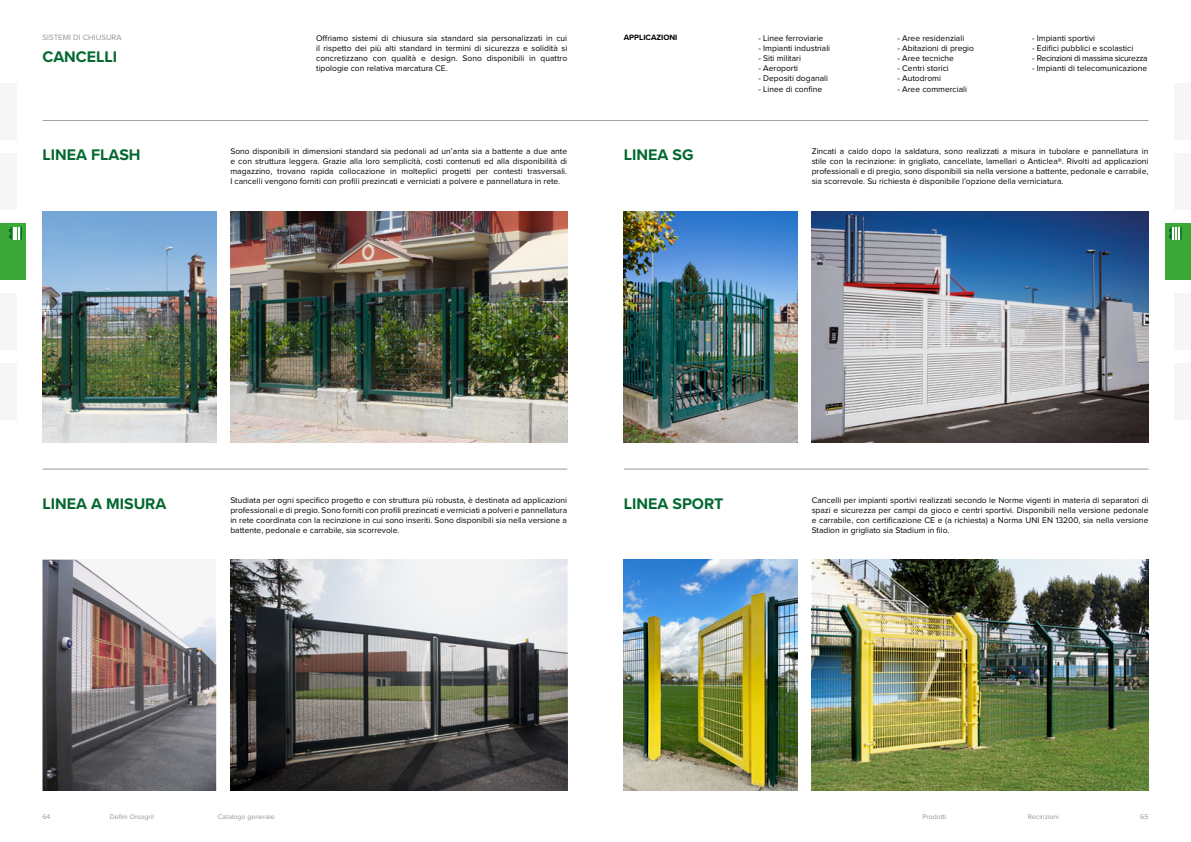
<style>
.page{position:relative;width:1191px;height:842px;background:#fff}
.page>*{position:absolute;margin:0;border:0;box-sizing:border-box;transform-origin:0 0}
.t1{font:700 15.9px "Proxima Nova";color:#036930}
.t2{font:8.5px/10.2px "Proxima Nova";color:#000;text-align:justify}
.t3{font:8.5px "Proxima Nova";letter-spacing:-.03em;color:#000}
.t4{font:8px "Proxima Nova";color:#979696}
.t5{font:700 8px "Proxima Nova";color:#000}
.t6{font:7px "Proxima Nova";color:#979696}
</style>
<div class="page">
<div style="left:0;top:363px;width:17px;height:57px;background:#f6f6f6"></div>
<div style="left:1174px;top:363px;width:17px;height:57px;background:#f6f6f6"></div>
<div style="left:0;top:84px;width:17px;height:56px;background:#f6f6f6"></div>
<div style="left:0;top:153px;width:17px;height:57px;background:#f6f6f6"></div>
<div style="left:1174px;top:84px;width:17px;height:56px;background:#f6f6f6"></div>
<div style="left:1174px;top:153px;width:17px;height:57px;background:#f6f6f6"></div>
<div style="left:0;top:293px;width:17px;height:57px;background:#f6f6f6"></div>
<div style="left:1174px;top:293px;width:17px;height:57px;background:#f6f6f6"></div>
<div style="left:0;top:223px;width:26px;height:57px;background:#3ca838"></div>
<div style="left:1165px;top:223px;width:26px;height:57px;background:#3ca838"></div>
<svg style="left:1169px;top:227px;width:12px;height:12px"></svg>
<svg style="left:9px;top:227px;width:13px;height:12px"></svg>
<hr style="left:43px;top:469px;width:524px;height:1px;background:#979696">
<img style="left:230px;top:211px;width:337px;height:231px">
<img style="left:43px;top:211px;width:173px;height:231px">
<img style="left:43px;top:560px;width:173px;height:231px">
<img style="left:811px;top:212px;width:337px;height:230px">
<img style="left:624px;top:211px;width:173px;height:231px">
<img style="left:230px;top:560px;width:337px;height:231px">
<img style="left:811px;top:560px;width:337px;height:231px">
<img style="left:624px;top:560px;width:173px;height:231px">
<hr style="left:43px;top:120px;width:1105px;height:1px;background:#979696">
<hr style="left:624px;top:469px;width:524px;height:1px;background:#979696">
<p class="t4" style="left:43px;top:34px;width:81px">SISTEMI DI CHIUSURA</p>
<h1 class="t1" style="left:43px;top:45px;width:76px">CANCELLI</h1>
<p class="t2" style="left:316px;top:33px;width:252px">Offriamo sistemi di chiusura sia standard sia personalizzati in cui il rispetto dei più alti standard in termini di sicurezza e solidità si concretizzano con qualità e design. Sono disponibili in quattro tipologie con relativa marcatura CE.</p>
<p class="t5" style="left:624px;top:32px;width:55px">APPLICAZIONI</p>
<p class="t2" style="left:758px;top:33px;width:66px">- Linee ferroviarie</p>
<p class="t2" style="left:758px;top:43px;width:73px">- Impianti industriali</p>
<p class="t2" style="left:758px;top:53px;width:44px">- Siti militari</p>
<p class="t2" style="left:758px;top:64px;width:41px">- Aeroporti</p>
<p class="t2" style="left:758px;top:74px;width:71px">- Depositi doganali</p>
<p class="t2" style="left:758px;top:84px;width:65px">- Linee di confine</p>
<p class="t2" style="left:897px;top:33px;width:68px">- Aree residenziali</p>
<p class="t2" style="left:897px;top:43px;width:78px">- Abitazioni di pregio</p>
<p class="t2" style="left:897px;top:53px;width:58px">- Aree tecniche</p>
<p class="t2" style="left:897px;top:64px;width:53px">- Centri storici</p>
<p class="t2" style="left:897px;top:74px;width:45px">- Autodromi</p>
<p class="t2" style="left:897px;top:84px;width:71px">- Aree commerciali</p>
<p class="t2" style="left:1032px;top:33px;width:64px">- Impianti sportivi</p>
<p class="t2" style="left:1032px;top:43px;width:103px">- Edifici pubblici e scolastici</p>
<p class="t3" style="left:1032px;top:54px;width:117px">- Recinzioni di massima sicurezza</p>
<p class="t2" style="left:1032px;top:64px;width:116px">- Impianti di telecomunicazione</p>
<p class="t2" style="left:230px;top:146px;width:338px">Sono disponibili in dimensioni standard sia pedonali ad un’anta sia a battente a due ante e con struttura leggera. Grazie alla loro semplicità, costi contenuti ed alla disponibilità di magazzino, trovano rapida collocazione in molteplici progetti per contesti trasversali.<br>I cancelli vengono forniti con profili prezincati e verniciati a polvere e pannellatura in rete.</p>
<h1 class="t1" style="left:43px;top:143px;width:100px">LINEA FLASH</h1>
<h1 class="t1" style="left:624px;top:143px;width:71px">LINEA SG</h1>
<p class="t2" style="left:811px;top:146px;width:338px">Zincati a caldo dopo la saldatura, sono realizzati a misura in tubolare e pannellatura in stile con la recinzione: in grigliato, cancellate, lamellari o Anticlea®. Rivolti ad applicazioni professionali e di pregio, sono disponibili sia nella versione a battente, pedonale e carrabile, sia scorrevole. Su richiesta è disponibile l’opzione della verniciatura.</p>
<h1 class="t1" style="left:43px;top:491px;width:125px">LINEA A MISURA</h1>
<p class="t2" style="left:230px;top:495px;width:338px">Studiata per ogni specifico progetto e con struttura più robusta, è destinata ad applicazioni professionali e di pregio. Sono forniti con profili prezincati e verniciati a polveri e pannellatura in rete coordinata con la recinzione in cui sono inseriti. Sono disponibili sia nella versione a battente, pedonale e carrabile, sia scorrevole.</p>
<h1 class="t1" style="left:624px;top:491px;width:101px">LINEA SPORT</h1>
<p class="t2" style="left:811px;top:495px;width:338px">Cancelli per impianti sportivi realizzati secondo le Norme vigenti in materia di separatori di spazi e sicurezza per campi da gioco e centri sportivi. Disponibili nella versione pedonale e carrabile, con certificazione CE e (a richiesta) a Norma UNI EN 13200, sia nella versione Stadion in grigliato sia Stadium in filo.</p>
<p class="t6" style="left:43px;top:814px;width:10px">64</p>
<p class="t6" style="left:110px;top:814px;width:46px">Defim Orsogril</p>
<p class="t6" style="left:218px;top:814px;width:58px">Catalogo generale</p>
<p class="t6" style="left:922px;top:814px;width:26px">Prodotti</p>
<p class="t6" style="left:1028px;top:814px;width:33px">Recinzioni</p>
<p class="t6" style="left:1140px;top:814px;width:10px">65</p>
</div>
